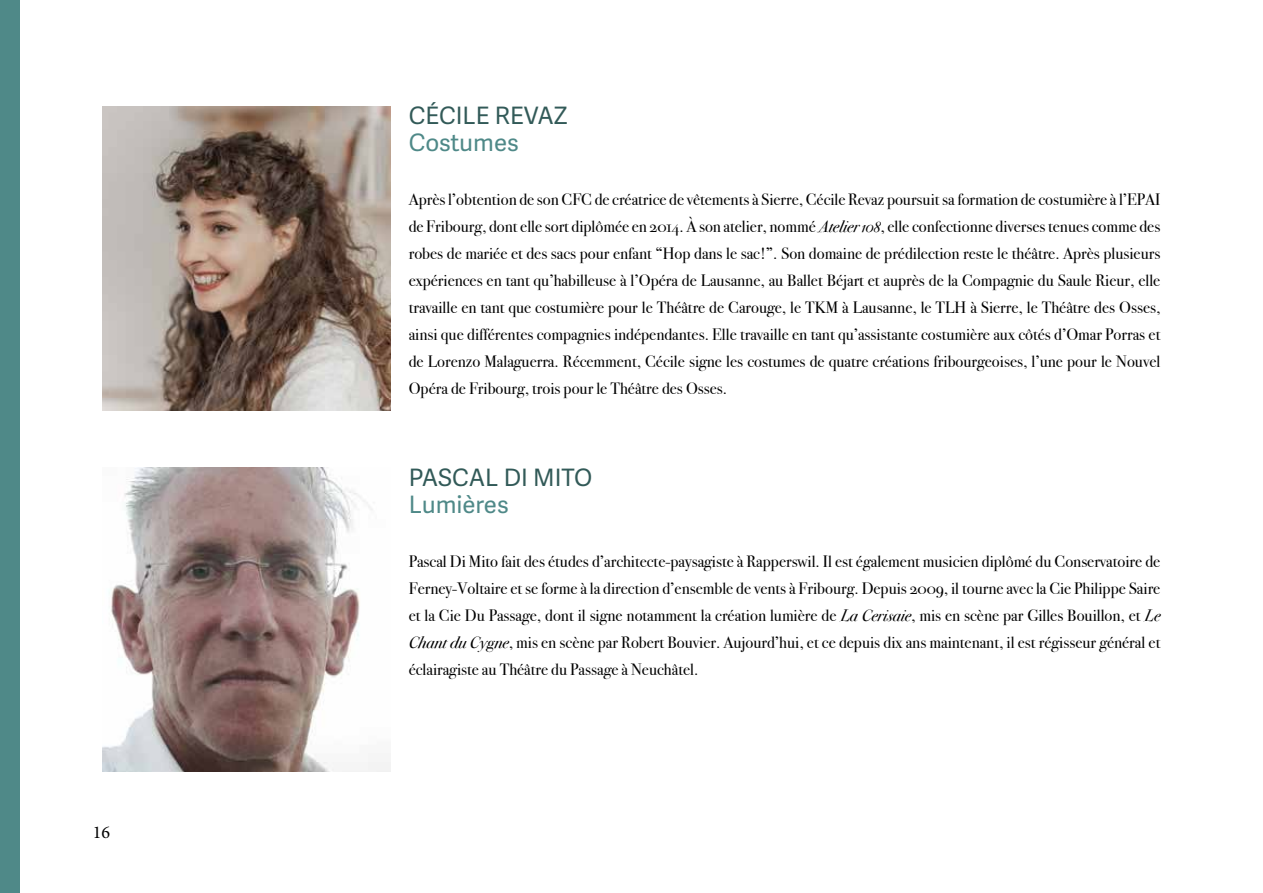
<style>
.page{position:relative;width:1263px;height:893px;background:#fff}
.page>*{position:absolute;margin:0;border:0;box-sizing:border-box;transform-origin:0 0}
.t1{font:24px "Adelle Sans";color:#325a58}
.t2{font:24px "Adelle Sans";color:#4f8988}
.t3{font:18px "Minion Pro";color:#000}
.t4{font:16.5px/27px "Bodoni Svty Two OSITCTT";color:#000;text-align:justify}
.s1{font-style:italic}
</style>
<div class="page">
<div style="left:0;top:0;width:19px;height:893px;background:#4f8988"></div>
<img style="left:102px;top:106px;width:288px;height:304px">
<img style="left:102px;top:468px;width:288px;height:304px">
<p class="t3" style="left:93px;top:820px;width:19px">16</p>
<h1 class="t1" style="left:409px;top:102px;width:161px">CÉCILE REVAZ</h1>
<h1 class="t2" style="left:409px;top:129px;width:112px">Costumes</h1>
<p class="t4" style="left:409px;top:186px;width:753px">Après l’obtention de son CFC de créatrice de vêtements à Sierre, Cécile Revaz poursuit sa formation de costumière à l’EPAI de Fribourg, dont elle sort diplômée en 2014. À son atelier, nommé <span class="s1">Atelier 108</span>, elle confectionne diverses tenues comme des robes de mariée et des sacs pour enfant “Hop dans le sac!”. Son domaine de prédilection reste le théâtre. Après plusieurs expériences en tant qu’habilleuse à l’Opéra de Lausanne, au Ballet Béjart et auprès de la Compagnie du Saule Rieur, elle travaille en tant que costumière pour le Théâtre de Carouge, le TKM à Lausanne, le TLH à Sierre, le Théâtre des Osses, ainsi que différentes compagnies indépendantes. Elle travaille en tant qu’assistante costumière aux côtés d’Omar Porras et de Lorenzo Malaguerra. Récemment, Cécile signe les costumes de quatre créations fribourgeoises, l’une pour le Nouvel Opéra de Fribourg, trois pour le Théâtre des Osses.</p>
<h1 class="t1" style="left:409px;top:463px;width:185px">PASCAL DI MITO</h1>
<h1 class="t2" style="left:409px;top:490px;width:101px">Lumières</h1>
<p class="t4" style="left:409px;top:548px;width:753px">Pascal Di Mito fait des études d’architecte-paysagiste à Rapperswil. Il est également musicien diplômé du Conservatoire de Ferney-Voltaire et se forme à la direction d’ensemble de vents à Fribourg. Depuis 2009, il tourne avec la Cie Philippe Saire et la Cie Du Passage, dont il signe notamment la création lumière de <span class="s1">La Cerisaie</span>, mis en scène par Gilles Bouillon, et <span class="s1">Le Chant du Cygne</span>, mis en scène par Robert Bouvier. Aujourd’hui, et ce depuis dix ans maintenant, il est régisseur général et éclairagiste au Théâtre du Passage à Neuchâtel.</p>
</div>
